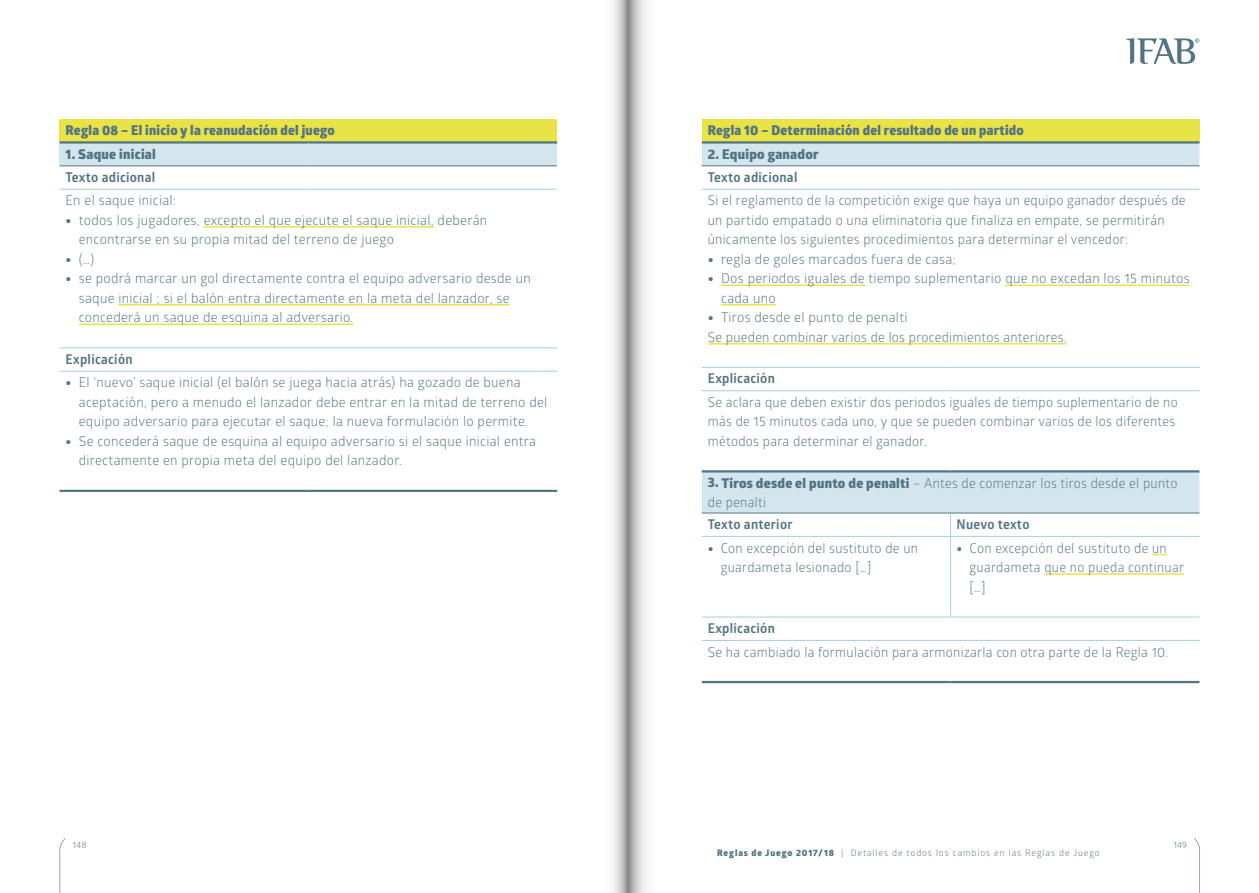
<style>
.page{position:relative;width:1259px;height:893px;background:#fff}
.page>*{position:absolute;margin:0;border:0;box-sizing:border-box;transform-origin:0 0}
.t1{font:13.5px/19.5px "Glober";letter-spacing:.02em;color:#547482}
.t2{font:800 13.5px "Glober";letter-spacing:.02em;color:#547482}
.t3{font:700 13.5px "Glober";letter-spacing:.02em;color:#547482}
.t4{font:9px "Glober";letter-spacing:.1em;color:#547482}
.s1{font-family:"Cambria";font-weight:700}
.s2{font-weight:800}
</style>
<div class="page">
<svg style="left:1194px;top:838px;width:6px;height:55px"></svg>
<svg style="left:60px;top:838px;width:5px;height:55px"></svg>
<svg style="left:1126px;top:38px;width:73px;height:26px"></svg>
<div style="left:60px;top:119px;width:497px;height:23px;background:#e8e347"></div>
<div style="left:60px;top:142px;width:497px;height:24px;background:#d3e6ee"></div>
<hr style="left:60px;top:189px;width:248px;height:1px;background:#a5cedd">
<hr style="left:308px;top:189px;width:249px;height:1px;background:#a5cedd">
<hr style="left:60px;top:347px;width:248px;height:1px;background:#a5cedd">
<hr style="left:308px;top:347px;width:249px;height:1px;background:#a5cedd">
<hr style="left:60px;top:371px;width:248px;height:1px;background:#a5cedd">
<hr style="left:308px;top:371px;width:249px;height:1px;background:#a5cedd">
<hr style="left:60px;top:165px;width:248px;height:1px;background:#547482">
<hr style="left:308px;top:165px;width:249px;height:1px;background:#547482">
<hr style="left:60px;top:141px;width:248px;height:3px;background:#547482">
<hr style="left:308px;top:141px;width:249px;height:3px;background:#547482">
<hr style="left:60px;top:490px;width:248px;height:2px;background:#547482">
<hr style="left:308px;top:490px;width:249px;height:2px;background:#547482">
<hr style="left:204px;top:226px;width:230px;height:2px;background:#e8e347">
<hr style="left:118px;top:304px;width:391px;height:2px;background:#e8e347">
<hr style="left:79px;top:324px;width:274px;height:1px;background:#e8e347">
<div style="left:702px;top:119px;width:497px;height:23px;background:#e8e347"></div>
<svg style="left:702px;top:144px;width:497px;height:369px"></svg>
<hr style="left:702px;top:189px;width:248px;height:1px;background:#a5cedd">
<hr style="left:950px;top:189px;width:249px;height:1px;background:#a5cedd">
<hr style="left:702px;top:367px;width:248px;height:1px;background:#a5cedd">
<hr style="left:950px;top:367px;width:249px;height:1px;background:#a5cedd">
<hr style="left:702px;top:390px;width:248px;height:1px;background:#a5cedd">
<hr style="left:950px;top:390px;width:249px;height:1px;background:#a5cedd">
<hr style="left:702px;top:536px;width:248px;height:1px;background:#a5cedd">
<hr style="left:950px;top:536px;width:249px;height:1px;background:#a5cedd">
<hr style="left:702px;top:617px;width:248px;height:1px;background:#a5cedd">
<hr style="left:950px;top:617px;width:249px;height:1px;background:#a5cedd">
<hr style="left:702px;top:640px;width:248px;height:1px;background:#a5cedd">
<hr style="left:950px;top:640px;width:249px;height:1px;background:#a5cedd">
<svg style="left:950px;top:514px;width:1px;height:22px"></svg>
<hr style="left:950px;top:537px;width:1px;height:80px;background:#a5cedd">
<hr style="left:702px;top:165px;width:248px;height:1px;background:#547482">
<hr style="left:950px;top:165px;width:249px;height:1px;background:#547482">
<hr style="left:702px;top:513px;width:248px;height:1px;background:#547482">
<hr style="left:950px;top:513px;width:249px;height:1px;background:#547482">
<hr style="left:702px;top:141px;width:248px;height:3px;background:#547482">
<hr style="left:950px;top:141px;width:249px;height:3px;background:#547482">
<hr style="left:702px;top:470px;width:248px;height:2px;background:#547482">
<hr style="left:950px;top:470px;width:249px;height:2px;background:#547482">
<hr style="left:702px;top:681px;width:248px;height:2px;background:#547482">
<hr style="left:950px;top:681px;width:249px;height:2px;background:#547482">
<hr style="left:721px;top:285px;width:144px;height:1px;background:#e8e347">
<hr style="left:1005px;top:285px;width:184px;height:1px;background:#e8e347">
<hr style="left:721px;top:304px;width:54px;height:2px;background:#e8e347">
<hr style="left:708px;top:343px;width:358px;height:2px;background:#e8e347">
<svg style="left:1152px;top:554px;width:14px;height:1px"></svg>
<hr style="left:1044px;top:573px;width:139px;height:2px;background:#e8e347">
<svg style="left:612px;top:0;width:35px;height:893px"></svg>
<p class="t2" style="left:66px;top:120px;width:271px">Regla 08 – El inicio y la reanudación del juego</p>
<p class="t2" style="left:66px;top:144px;width:92px">1. Saque inicial</p>
<p class="t3" style="left:66px;top:168px;width:91px">Texto adicional</p>
<p class="t1" style="left:66px;top:190px;width:112px">En el saque inicial:</p>
<p class="t1" style="left:79px;top:210px;width:410px;text-indent:-13px"><span class="s1">•</span> todos los jugadores, excepto el que ejecute el saque inicial, deberán encontrarse en su propia mitad del terreno de juego</p>
<p class="t1" style="left:66px;top:249px;width:30px"><span class="s1">•</span> (…)</p>
<p class="t1" style="left:79px;top:268px;width:453px;text-indent:-13px"><span class="s1">•</span> se podrá marcar un gol directamente contra el equipo adversario desde un saque inicial ; si el balón entra directamente en la meta del lanzador, se concederá un saque de esquina al adversario.</p>
<p class="t3" style="left:66px;top:350px;width:69px">Explicación</p>
<p class="t1" style="left:79px;top:372px;width:470px;text-indent:-13px"><span class="s1">•</span> El ‘nuevo’ saque inicial (el balón se juega hacia atrás) ha gozado de buena aceptación, pero a menudo el lanzador debe entrar en la mitad de terreno del equipo adversario para ejecutar el saque; la nueva formulación lo permite.</p>
<p class="t1" style="left:79px;top:431px;width:459px;text-indent:-13px"><span class="s1">•</span> Se concederá saque de esquina al equipo adversario si el saque inicial entra directamente en propia meta del equipo del lanzador.</p>
<p class="t2" style="left:708px;top:120px;width:317px">Regla 10 – Determinación del resultado de un partido</p>
<p class="t2" style="left:708px;top:144px;width:113px">2. Equipo ganador</p>
<p class="t3" style="left:708px;top:168px;width:91px">Texto adicional</p>
<p class="t1" style="left:708px;top:190px;width:479px">Si el reglamento de la competición exige que haya un equipo ganador después de un partido empatado o una eliminatoria que finaliza en empate, se permitirán únicamente los siguientes procedimientos para determinar el vencedor:</p>
<p class="t1" style="left:708px;top:249px;width:249px"><span class="s1">•</span> regla de goles marcados fuera de casa;</p>
<p class="t1" style="left:721px;top:268px;width:470px;text-indent:-13px"><span class="s1">•</span> Dos periodos iguales de tiempo suplementario que no excedan los 15 minutos cada uno</p>
<p class="t1" style="left:708px;top:307px;width:360px"><span class="s1">•</span> Tiros desde el punto de penalti<br>Se pueden combinar varios de los procedimientos anteriores.</p>
<p class="t3" style="left:708px;top:369px;width:69px">Explicación</p>
<p class="t1" style="left:708px;top:392px;width:471px">Se aclara que deben existir dos periodos iguales de tiempo suplementario de no más de 15 minutos cada uno, y que se pueden combinar varios de los diferentes métodos para determinar el ganador.</p>
<p class="t1" style="left:708px;top:472px;width:471px"><span class="s2">3. Tiros desde el punto de penalti</span> – Antes de comenzar los tiros desde el punto de penalti</p>
<p class="t3" style="left:708px;top:515px;width:86px">Texto anterior</p>
<p class="t3" style="left:956px;top:515px;width:74px">Nuevo texto</p>
<p class="t1" style="left:720px;top:537px;width:199px;text-indent:-13px"><span class="s1">•</span> Con excepción del sustituto de un guardameta lesionado […]</p>
<p class="t1" style="left:969px;top:537px;width:216px;text-indent:-13px"><span class="s1">•</span> Con excepción del sustituto de un guardameta que no pueda continuar […]</p>
<p class="t3" style="left:708px;top:619px;width:69px">Explicación</p>
<p class="t1" style="left:708px;top:641px;width:462px">Se ha cambiado la formulación para armonizarla con otra parte de la Regla 10.</p>
<p class="t4" style="left:72px;top:838px;width:16px">148</p>
<p class="t4" style="left:1173px;top:838px;width:15px">149</p>
<p class="t4" style="left:717px;top:846px;width:384px"><span class="s2">Reglas de Juego 2017/18</span> | Detalles de todos los cambios en las Reglas de Juego</p>
</div>
